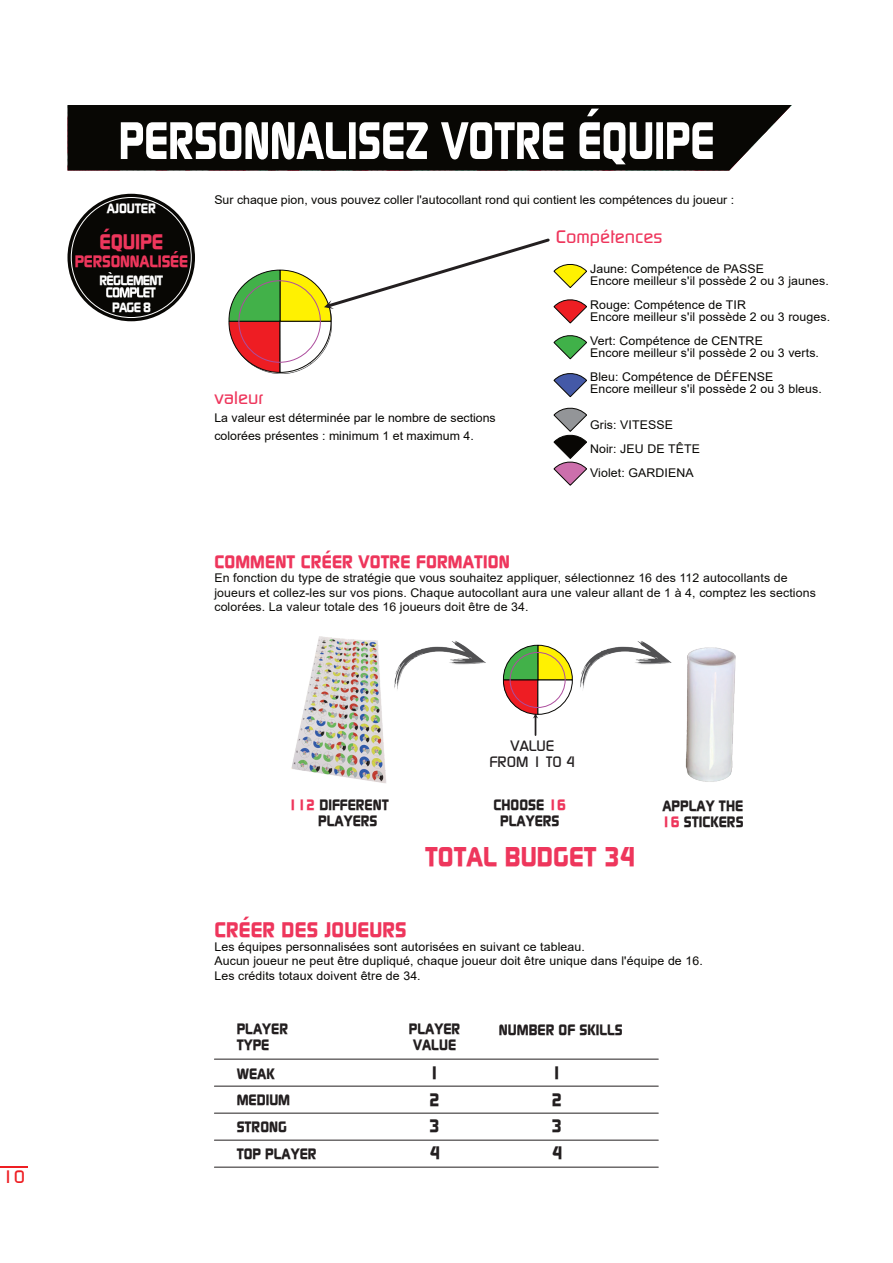
<style>
.page{position:relative;width:893px;height:1263px;background:#fff}
.page>*{position:absolute;margin:0;border:0;box-sizing:border-box;transform-origin:0 0}
.t1{font:700 27px "Continuum";color:#ee365c}
.t2{font:700 21px "Continuum";letter-spacing:.01em;color:#ee365c}
.t3{font:700 18px "Continuum";letter-spacing:.01em;color:#ee365c}
.t4{font:500 18px "Continuum";color:#ee365c}
.t5{font:700 18px "Continuum";color:#231f20}
.t6{font:500 18px "Continuum";color:#ee1e23}
.t7{font:700 16.5px "Continuum";letter-spacing:-.01em;color:#ee365c}
.t8{font:700 15px/16.5px "Continuum";color:#231f20}
.t9{font:500 15px/16.5px "Continuum";color:#231f20;text-align:center}
.t10{font:700 13.5px/27px "Continuum";letter-spacing:-.06em;color:#fff;text-align:center}
.t11{font:700 13.5px "Continuum";letter-spacing:-.01em;color:#fff}
.t12{font:12px/12px "Arial";letter-spacing:.01em;color:#080704}
.t13{font:12px/14.4px "Arial";letter-spacing:.01em;color:#0c0b08}
.s1{color:#ee365c}
</style>
<div class="page">
<svg style="left:68px;top:105px;width:724px;height:66px;background:#2e2d2a"></svg>
<svg style="left:121px;top:109px;width:592px;height:55px"></svg>
<svg style="left:554px;top:407px;width:33px;height:78px"></svg>
<svg style="left:0;top:1167px;width:28px;height:1px"></svg>
<svg style="left:228px;top:238px;width:359px;height:159px"></svg>
<svg style="left:68px;top:194px;width:127px;height:127px"></svg>
<div style="left:71px;top:197px;width:121px;height:121px;background:#080704;border:1px solid #fff;border-radius:50%"></div>
<img style="left:107px;top:287px;width:49px;height:11px">
<hr style="left:214px;top:1140px;width:444px;height:1px;background:#231f20">
<hr style="left:214px;top:1113px;width:444px;height:1px;background:#231f20">
<hr style="left:214px;top:1167px;width:444px;height:1px;background:#231f20">
<hr style="left:214px;top:1086px;width:444px;height:1px;background:#231f20">
<hr style="left:214px;top:1059px;width:444px;height:1px;background:#231f20">
<img style="left:292px;top:636px;width:444px;height:147px">
<svg style="left:503px;top:645px;width:70px;height:69px"></svg>
<div style="left:510px;top:652px;width:55px;height:55px;border:1px solid #ad4e9e;border-radius:50%"></div>
<div style="left:490px;top:737px;width:91px;height:34px;background:#fff"></div>
<h3 class="t6" style="left:3px;top:1165px;width:24px">10</h3>
<p class="t11" style="left:107px;top:202px;width:51px">AJOUTER</p>
<h2 class="t2" style="left:100px;top:232px;width:65px">ÉQUIPE</h2>
<h3 class="t7" style="left:75px;top:254px;width:115px">PERSONNALISÉE</h3>
<p class="t10" style="left:100px;top:267px;width:65px">RÈGLEMENT<br>PAGE 8</p>
<p class="t12" style="left:214px;top:194px;width:521px">Sur chaque pion, vous pouvez coller l'autocollant rond qui contient les compétences du joueur :</p>
<h3 class="t4" style="left:214px;top:386px;width:50px">valeur</h3>
<p class="t12" style="left:214px;top:410px;width:283px;line-height:18px">La valeur est déterminée par le nombre de sections colorées présentes : minimum 1 et maximum 4.</p>
<h3 class="t4" style="left:556px;top:225px;width:108px">Compétences</h3>
<p class="t12" style="left:590px;top:264px;width:240px">Jaune: Compétence de PASSE<br>Encore meilleur s'il possède 2 ou 3 jaunes.</p>
<p class="t12" style="left:590px;top:300px;width:242px">Rouge: Compétence de TIR<br>Encore meilleur s'il possède 2 ou 3 rouges.</p>
<p class="t12" style="left:590px;top:336px;width:230px">Vert: Compétence de CENTRE<br>Encore meilleur s'il possède 2 ou 3 verts.</p>
<p class="t12" style="left:590px;top:372px;width:233px">Bleu: Compétence de DÉFENSE<br>Encore meilleur s'il possède 2 ou 3 bleus.</p>
<p class="t12" style="left:590px;top:414px;width:111px;line-height:24px">Gris: VITESSE<br>Noir: JEU DE TÊTE<br>Violet: GARDIENA</p>
<h3 class="t3" style="left:214px;top:553px;width:297px">COMMENT CRÉER VOTRE FORMATION</h3>
<p class="t13" style="left:214px;top:572px;width:603px">En fonction du type de stratégie que vous souhaitez appliquer, sélectionnez 16 des 112 autocollants de joueurs et collez-les sur vos pions. Chaque autocollant aura une valeur allant de 1 à 4, comptez les sections colorées. La valeur totale des 16 joueurs doit être de 34.</p>
<p class="t9" style="left:489px;top:737px;width:88px">VALUE<br>FROM 1 TO 4</p>
<p class="t8" style="left:318px;top:797px;width:72px;text-indent:-30px"><span class="s1">112</span> DIFFERENT<br>PLAYERS</p>
<p class="t8" style="left:493px;top:797px;width:74px">CHOOSE <span class="s1">16</span></p>
<p class="t8" style="left:662px;top:798px;width:82px">APPLAY THE</p>
<p class="t8" style="left:500px;top:813px;width:61px">PLAYERS</p>
<p class="t8" style="left:662px;top:815px;width:83px"><span class="s1">16</span> STICKERS</p>
<h1 class="t1" style="left:425px;top:844px;width:212px">TOTAL BUDGET 34</h1>
<h2 class="t2" style="left:214px;top:919px;width:194px">CRÉER DES JOUEURS</h2>
<p class="t12" style="left:214px;top:941px;width:490px;line-height:14.4px">Les équipes personnalisées sont autorisées en suivant ce tableau.<br>Aucun joueur ne peut être dupliqué, chaque joueur doit être unique dans l'équipe de 16.<br>Les crédits totaux doivent être de 34.</p>
<p class="t8" style="left:237px;top:1021px;width:53px">PLAYER</p>
<p class="t8" style="left:409px;top:1021px;width:53px">PLAYER</p>
<p class="t8" style="left:499px;top:1022px;width:125px">NUMBER OF SKILLS</p>
<p class="t8" style="left:237px;top:1037px;width:34px">TYPE</p>
<p class="t8" style="left:413px;top:1037px;width:45px">VALUE</p>
<p class="t8" style="left:237px;top:1066px;width:40px">WEAK</p>
<h3 class="t5" style="left:429px;top:1064px;width:12px">1</h3>
<h3 class="t5" style="left:552px;top:1064px;width:12px">1</h3>
<p class="t8" style="left:237px;top:1092px;width:55px">MEDIUM</p>
<h3 class="t5" style="left:429px;top:1091px;width:12px">2</h3>
<h3 class="t5" style="left:551px;top:1091px;width:12px">2</h3>
<p class="t8" style="left:237px;top:1119px;width:52px">STRONG</p>
<h3 class="t5" style="left:429px;top:1117px;width:12px">3</h3>
<h3 class="t5" style="left:552px;top:1117px;width:12px">3</h3>
<p class="t8" style="left:237px;top:1146px;width:82px">TOP PLAYER</p>
<h3 class="t5" style="left:430px;top:1144px;width:12px">4</h3>
<h3 class="t5" style="left:552px;top:1144px;width:12px">4</h3>
</div>
